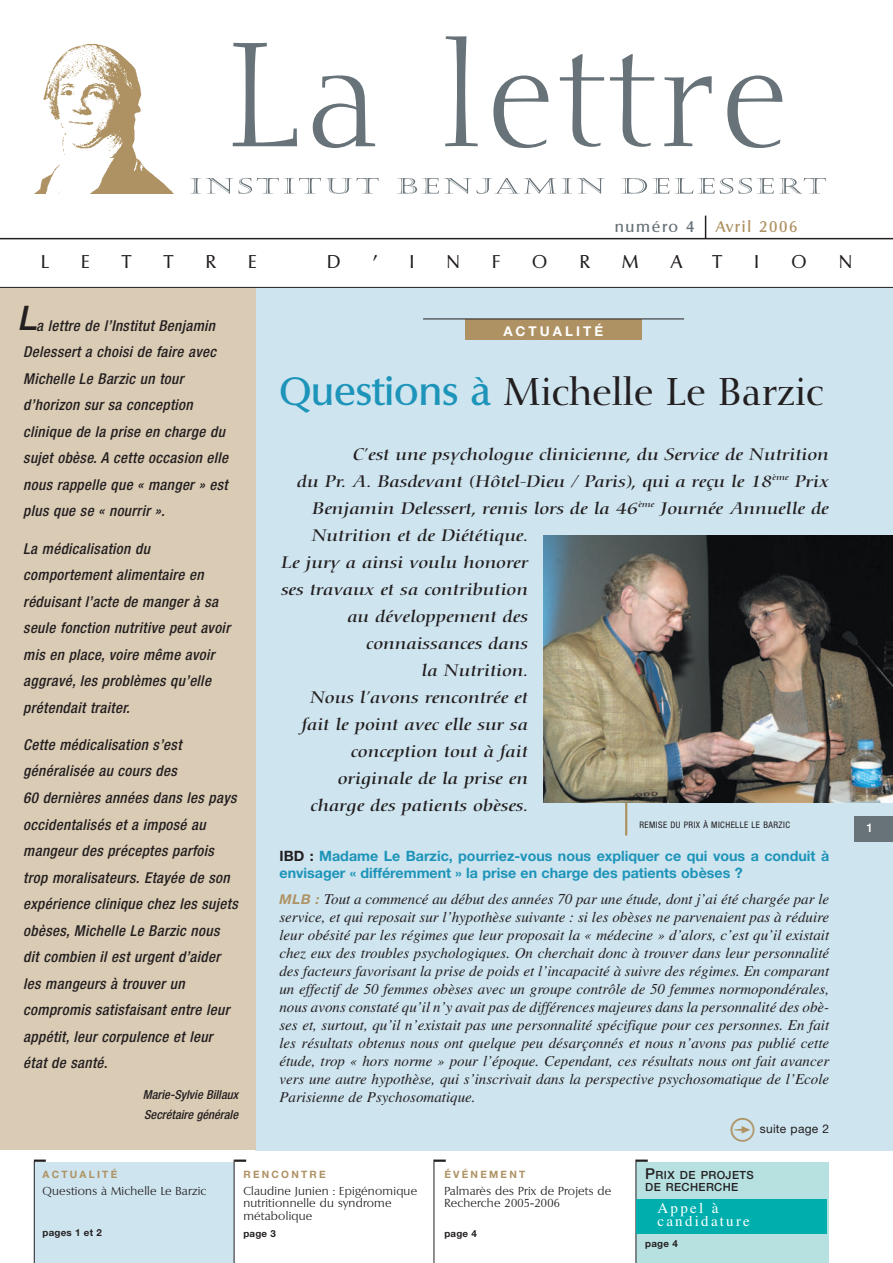
<style>
.page{position:relative;width:893px;height:1263px;background:#fff}
.page>*{position:absolute;margin:0;border:0;box-sizing:border-box;transform-origin:0 0}
.t1{font:300 146.55px "Nofret";letter-spacing:.05em;color:#687379}
.t2{font:38.25px "Nofret";color:#231f20}
.t3{font:italic 500 33.9px "Helvetica Neue";color:#231f20}
.t4{font:30px "Fleches Left Right";color:#ae9263}
.t5{font:18px "Columbia";color:#231f20}
.t6{font:italic 16.5px "Nofret";color:#231f20;scale:1.3 1}
.t7{font:italic 15px/18px "Times";color:#231f20;text-align:justify}
.t8{font:italic 500 condensed 15px/26.5px "Helvetica Neue";letter-spacing:.025em;color:#231f20}
.t9{font:15px/13.5px "Times";letter-spacing:.15em;color:#fff}
.t10{font:500 15px "Columbia";letter-spacing:.11em;color:#ae9263}
.t11{font:500 15px "Columbia";letter-spacing:.11em;color:#687379}
.t12{font:700 14.25px/16.5px "Helvetica Neue";color:#1d94b9}
.t13{font:700 13.5px "Helvetica Neue";letter-spacing:.22em;color:#fff}
.t14{font:italic 500 condensed 12.45px/20px "Helvetica Neue";color:#231f20}
.t15{font:12px "Helvetica Neue";letter-spacing:.02em;color:#231f20}
.t16{font:500 12px "Helvetica Neue";color:#fff}
.t17{font:300 11.25px/12.8px "Columbia";letter-spacing:.02em;color:#231f20}
.t18{font:500 11.25px/12.8px "Helvetica Neue";letter-spacing:.03em;color:#231f20}
.t19{font:700 10.2px "Helvetica Neue";letter-spacing:.22em;color:#ae9263}
.t20{font:700 9.75px "Helvetica Neue";letter-spacing:.02em;color:#231f20}
.t21{font:condensed 9px "Helvetica Neue";letter-spacing:.05em;color:#231f20}
.s1{font-family:"Columbia";font-weight:500;color:#1d94b9}
.s2{color:#231f20}
.s3{font-family:"Helvetica Neue";font-weight:700;font-size:13.5px;color:#ae9263}
.s4{font-size:15px}
</style>
<div class="page">
<div style="left:636px;top:1162px;width:193px;height:101px;background:#b7e1e1"></div>
<div style="left:255px;top:287px;width:638px;height:863px;background:#cee4ef"></div>
<div style="left:35px;top:1162px;width:199px;height:101px;background:#cee4ef"></div>
<img style="left:33px;top:43px;width:141px;height:151px">
<div style="left:0;top:287px;width:255px;height:863px;background:#dacbb4"></div>
<hr style="left:0;top:238px;width:893px;height:1px;background:#231f20">
<svg style="left:397px;top:178px;width:208px;height:16px"></svg>
<svg style="left:621px;top:178px;width:205px;height:16px"></svg>
<svg style="left:190px;top:178px;width:189px;height:16px"></svg>
<svg style="left:705px;top:216px;width:1px;height:22px"></svg>
<hr style="left:234px;top:1160px;width:1px;height:103px;background:#231f20">
<hr style="left:434px;top:1160px;width:1px;height:103px;background:#231f20">
<hr style="left:34px;top:1161px;width:1px;height:102px;background:#231f20">
<svg style="left:34px;top:1159px;width:12px;height:3px"></svg>
<svg style="left:234px;top:1159px;width:12px;height:3px"></svg>
<svg style="left:434px;top:1159px;width:12px;height:3px"></svg>
<svg style="left:636px;top:1159px;width:12px;height:3px"></svg>
<div style="left:465px;top:319px;width:177px;height:21px;background:#ae9263"></div>
<hr style="left:423px;top:319px;width:261px;height:1px;background:#231f20">
<hr style="left:636px;top:1160px;width:1px;height:103px;background:#231f20">
<hr style="left:625px;top:802px;width:2px;height:33px;background:#ae9263">
<img style="left:543px;top:536px;width:350px;height:266px">
<div style="left:855px;top:816px;width:38px;height:26px;background:#687379"></div>
<hr style="left:0;top:287px;width:893px;height:1px;background:#231f20">
<div style="left:636px;top:1199px;width:191px;height:34px;background:#00afad"></div>
<h1 class="t1" style="left:227px;top:36px;width:559px">La lettre</h1>
<p class="t11" style="left:615px;top:218px;width:81px">numéro 4</p>
<p class="t10" style="left:716px;top:218px;width:83px">Avril 2006</p>
<p class="t5" style="left:41px;top:251px;width:9px">L</p>
<p class="t5" style="left:81px;top:251px;width:10px">E</p>
<p class="t5" style="left:122px;top:251px;width:11px">T</p>
<p class="t5" style="left:164px;top:251px;width:11px">T</p>
<p class="t5" style="left:206px;top:251px;width:11px">R</p>
<p class="t5" style="left:248px;top:251px;width:10px">E</p>
<p class="t5" style="left:327px;top:251px;width:15px">D</p>
<p class="t5" style="left:373px;top:251px;width:6px">’</p>
<p class="t5" style="left:410px;top:251px;width:6px">I</p>
<p class="t5" style="left:447px;top:251px;width:14px">N</p>
<p class="t5" style="left:492px;top:251px;width:9px">F</p>
<p class="t5" style="left:532px;top:251px;width:17px">O</p>
<p class="t5" style="left:580px;top:251px;width:11px">R</p>
<p class="t5" style="left:622px;top:251px;width:18px">M</p>
<p class="t5" style="left:671px;top:251px;width:13px">A</p>
<p class="t5" style="left:713px;top:251px;width:11px">T</p>
<p class="t5" style="left:755px;top:251px;width:6px">I</p>
<p class="t5" style="left:791px;top:251px;width:17px">O</p>
<p class="t5" style="left:839px;top:251px;width:14px">N</p>
<h3 class="t3" style="left:19px;top:306px;width:21px">L</h3>
<p class="t8" style="left:23px;top:313px;width:206px;text-indent:13px">a lettre de l’Institut Benjamin<br>Delessert a choisi de faire avec<br>Michelle Le Barzic un tour d’horizon sur sa conception clinique de la prise en charge du sujet obèse. A cette occasion elle nous rappelle que « manger » est plus que se « nourrir ».</p>
<p class="t8" style="left:23px;top:536px;width:208px">La médicalisation du comportement alimentaire en réduisant l’acte de manger à sa seule fonction nutritive peut avoir mis en place, voire même avoir aggravé, les problèmes qu’elle prétendait traiter.</p>
<p class="t8" style="left:23px;top:733px;width:216px">Cette médicalisation s’est généralisée au cours des<br>60 dernières années dans les pays occidentalisés et a imposé au mangeur des préceptes parfois trop moralisateurs. Etayée de son expérience clinique chez les sujets obèses, Michelle Le Barzic nous dit combien il est urgent d’aider les mangeurs à trouver un compromis satisfaisant entre leur appétit, leur corpulence et leur état de santé.</p>
<p class="t14" style="left:143px;top:1085px;width:97px">Marie-Sylvie Billaux<br>Secrétaire générale</p>
<p class="t13" style="left:503px;top:326px;width:101px">ACTUALITÉ</p>
<h2 class="t2" style="left:279px;top:377px;width:545px"><span class="s1">Questions à</span> Michelle Le Barzic</h2>
<p class="t6" style="left:353px;top:447px;width:368px">C’est une psychologue clinicienne, du Service de Nutrition</p>
<p class="t6" style="left:297px;top:474px;width:411px">du Pr. A. Basdevant (Hôtel-Dieu / Paris), qui a reçu le 18<sup>ème</sup> Prix</p>
<p class="t6" style="left:312px;top:501px;width:399px">Benjamin Delessert, remis lors de la 46<sup>ème</sup> Journée Annuelle de</p>
<p class="t6" style="left:312px;top:528px;width:168px">Nutrition et de Diététique.</p>
<p class="t6" style="left:281px;top:555px;width:192px">Le jury a ainsi voulu honorer</p>
<p class="t6" style="left:281px;top:582px;width:191px">ses travaux et sa contribution</p>
<p class="t6" style="left:348px;top:609px;width:140px">au développement des</p>
<p class="t6" style="left:367px;top:636px;width:126px">connaissances dans</p>
<p class="t6" style="left:422px;top:663px;width:83px">la Nutrition.</p>
<p class="t6" style="left:310px;top:690px;width:169px">Nous l’avons rencontrée et</p>
<p class="t6" style="left:302px;top:717px;width:176px">fait le point avec elle sur sa</p>
<p class="t6" style="left:351px;top:744px;width:138px">conception tout à fait</p>
<p class="t6" style="left:338px;top:771px;width:148px">originale de la prise en</p>
<p class="t6" style="left:311px;top:798px;width:169px">charge des patients obèses.</p>
<p class="t12" style="left:279px;top:849px;width:551px"><span class="s2">IBD :</span> Madame Le Barzic, pourriez-vous nous expliquer ce qui vous a conduit à envisager « différemment » la prise en charge des patients obèses ?</p>
<p class="t7" style="left:279px;top:892px;width:551px"><span class="s3">MLB :</span> Tout a commencé au début des années 70 par une étude, dont j’ai été chargée par le service, et qui reposait sur l’hypothèse suivante : si les obèses ne parvenaient pas à réduire leur obésité par les régimes que leur proposait la « médecine » d’alors, c’est qu’il existait chez eux des troubles psychologiques. On cherchait donc à trouver dans leur personnalité des facteurs favorisant la prise de poids et l’incapacité à suivre des régimes. En comparant un effectif de 50 femmes obèses avec un groupe contrôle de 50 femmes normopondérales, nous avons constaté qu’il n’y avait pas de différences majeures dans la personnalité des obè&shy;ses et, surtout, qu’il n’existait pas une personnalité spécifique pour ces personnes. En fait les résultats obtenus nous ont quelque peu désarçonnés et nous n’avons pas publié cette étude, trop « hors norme » pour l’époque. Cependant, ces résultats nous ont fait avancer vers une autre hypothèse, qui s’inscrivait dans la perspective psychosomatique de l’Ecole Parisienne de Psychosomatique.</p>
<p class="t21" style="left:639px;top:821px;width:152px">REMISE DU PRIX À MICHELLE LE BARZIC</p>
<h3 class="t4" style="left:729px;top:1113px;width:28px">u</h3>
<p class="t15" style="left:760px;top:1125px;width:71px">suite page 2</p>
<p class="t19" style="left:43px;top:1170px;width:76px">ACTUALITÉ</p>
<p class="t17" style="left:43px;top:1184px;width:165px">Questions à Michelle Le Barzic</p>
<p class="t20" style="left:43px;top:1229px;width:61px">pages 1 et 2</p>
<p class="t19" style="left:243px;top:1170px;width:84px">RENCONTRE</p>
<p class="t17" style="left:243px;top:1184px;width:175px">Claudine Junien : Epigénomique nutritionnelle du syndrome métabolique</p>
<p class="t20" style="left:243px;top:1230px;width:34px">page 3</p>
<p class="t19" style="left:444px;top:1170px;width:83px">ÉVÉNEMENT</p>
<p class="t17" style="left:444px;top:1184px;width:169px">Palmarès des Prix de Projets de<br>Recherche 2005-2006</p>
<p class="t20" style="left:444px;top:1230px;width:34px">page 4</p>
<p class="t18" style="left:645px;top:1169px;width:110px"><span class="s4">P</span>RIX DE PROJETS<br>DE RECHERCHE</p>
<p class="t9" style="left:657px;top:1201px;width:94px">Appel à candidature</p>
<p class="t20" style="left:645px;top:1240px;width:34px">page 4</p>
<p class="t16" style="left:866px;top:824px;width:8px">1</p>
</div>
